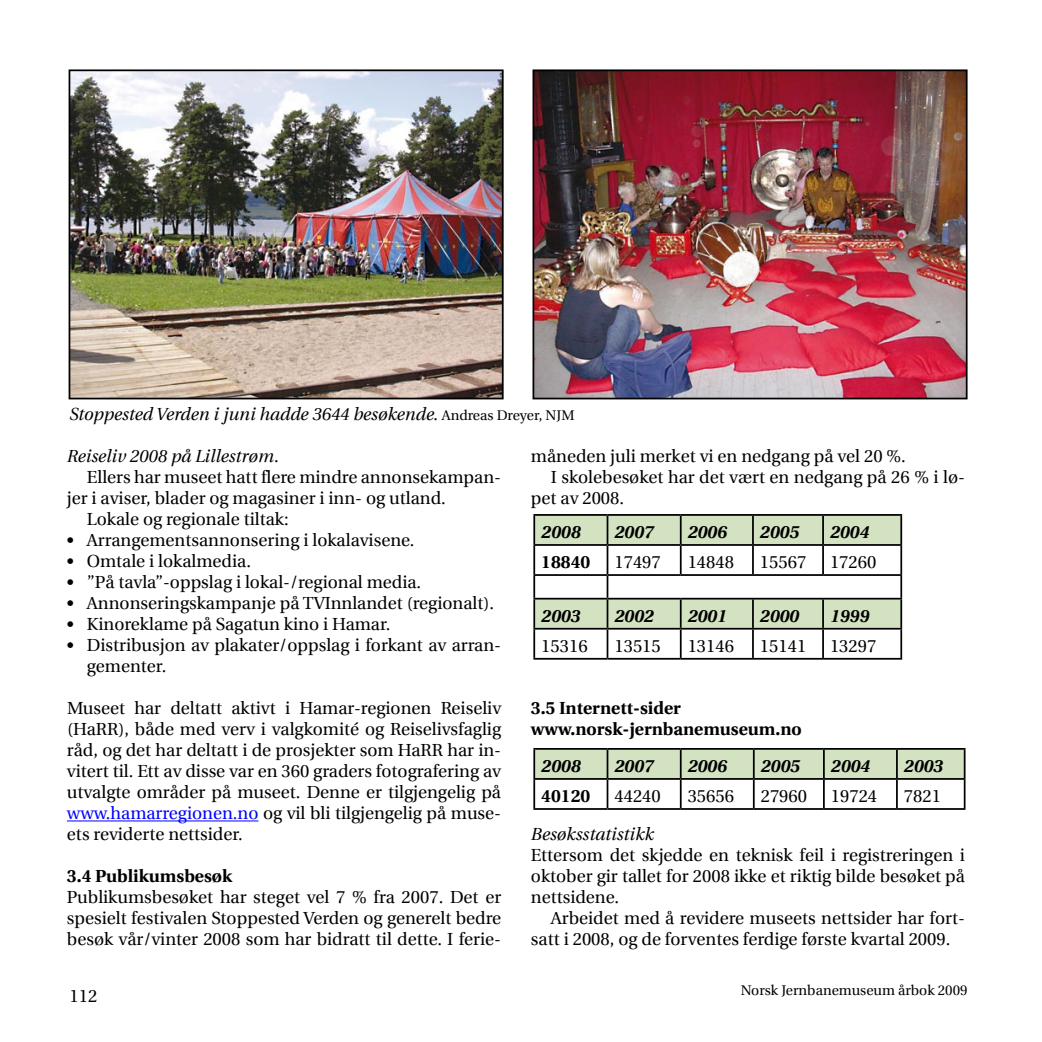
<style>
.page{position:relative;width:1042px;height:1042px;background:#fff}
.page>*{position:absolute;margin:0;border:0;box-sizing:border-box;transform-origin:0 0}
.t1{font:17.5px/21px "NSB Utopia";color:#000;text-align:justify}
.t2{font:italic 17.5px "NSB Utopia";color:#000}
.t3{font:700 17.5px/21px "NSB Utopia";color:#000}
.t4{font:italic 700 17.5px "NSB Utopia";color:#000}
.t5{font:14px "NSB Utopia";color:#000}
.s1{font-style:normal;font-size:14px}
.s2{font-style:normal}
.s3{color:#00f}
</style>
<div class="page">
<hr style="left:67px;top:820px;width:191px;height:1px;background:#00f">
<hr style="left:533px;top:514px;width:74px;height:2px;background:#000">
<hr style="left:533px;top:516px;width:2px;height:28px;background:#000">
<hr style="left:607px;top:514px;width:74px;height:2px;background:#000">
<hr style="left:681px;top:514px;width:72px;height:2px;background:#000">
<hr style="left:753px;top:514px;width:70px;height:2px;background:#000">
<hr style="left:823px;top:514px;width:79px;height:2px;background:#000">
<hr style="left:900px;top:516px;width:2px;height:28px;background:#000">
<hr style="left:533px;top:544px;width:74px;height:2px;background:#000">
<hr style="left:533px;top:546px;width:2px;height:28px;background:#000">
<hr style="left:823px;top:544px;width:79px;height:2px;background:#000">
<hr style="left:900px;top:546px;width:2px;height:28px;background:#000">
<hr style="left:533px;top:574px;width:74px;height:2px;background:#000">
<hr style="left:533px;top:576px;width:2px;height:22px;background:#000">
<hr style="left:823px;top:574px;width:79px;height:2px;background:#000">
<hr style="left:900px;top:576px;width:2px;height:22px;background:#000">
<hr style="left:533px;top:598px;width:74px;height:1px;background:#000">
<hr style="left:533px;top:599px;width:2px;height:29px;background:#000">
<hr style="left:823px;top:598px;width:79px;height:1px;background:#000">
<hr style="left:900px;top:599px;width:2px;height:29px;background:#000">
<hr style="left:533px;top:628px;width:74px;height:1px;background:#000">
<hr style="left:533px;top:629px;width:2px;height:29px;background:#000">
<svg style="left:534px;top:515px;width:367px;height:143px"></svg>
<hr style="left:753px;top:628px;width:70px;height:1px;background:#000">
<hr style="left:752px;top:629px;width:2px;height:29px;background:#000">
<hr style="left:823px;top:628px;width:79px;height:1px;background:#000">
<hr style="left:822px;top:629px;width:2px;height:29px;background:#000">
<hr style="left:900px;top:629px;width:2px;height:29px;background:#000">
<hr style="left:533px;top:658px;width:74px;height:1px;background:#000">
<hr style="left:607px;top:658px;width:74px;height:1px;background:#000">
<hr style="left:681px;top:658px;width:72px;height:1px;background:#000">
<hr style="left:753px;top:658px;width:70px;height:1px;background:#000">
<hr style="left:823px;top:658px;width:79px;height:1px;background:#000">
<hr style="left:533px;top:748px;width:74px;height:2px;background:#000">
<hr style="left:533px;top:750px;width:2px;height:28px;background:#000">
<hr style="left:607px;top:748px;width:74px;height:2px;background:#000">
<hr style="left:681px;top:748px;width:73px;height:2px;background:#000">
<hr style="left:754px;top:748px;width:70px;height:2px;background:#000">
<hr style="left:824px;top:748px;width:73px;height:2px;background:#000">
<hr style="left:897px;top:748px;width:68px;height:2px;background:#000">
<hr style="left:533px;top:778px;width:74px;height:2px;background:#000">
<hr style="left:533px;top:780px;width:2px;height:28px;background:#000">
<svg style="left:534px;top:749px;width:431px;height:59px"></svg>
<hr style="left:533px;top:808px;width:74px;height:2px;background:#000">
<hr style="left:607px;top:808px;width:74px;height:2px;background:#000">
<hr style="left:681px;top:808px;width:73px;height:2px;background:#000">
<hr style="left:754px;top:808px;width:70px;height:2px;background:#000">
<hr style="left:824px;top:808px;width:73px;height:2px;background:#000">
<hr style="left:897px;top:808px;width:68px;height:2px;background:#000">
<img style="left:535px;top:72px;width:429px;height:324px">
<div style="left:532px;top:69px;width:435px;height:330px;border:2px solid #000"></div>
<img style="left:72px;top:72px;width:429px;height:324px">
<div style="left:69px;top:69px;width:435px;height:330px;border:2px solid #000"></div>
<p class="t2" style="left:69px;top:404px;width:507px">Stoppested Verden i juni hadde 3644 besøkende. <span class="s1">Andreas Dreyer, NJM</span></p>
<p class="t2" style="left:67px;top:446px;width:213px">Reiseliv 2008 på Lillestrøm<span class="s2">.</span></p>
<p class="t1" style="left:87px;top:467px;width:416px">Ellers har museet hatt flere mindre annonsekampan-</p>
<p class="t1" style="left:67px;top:488px;width:380px">jer i aviser, blader og magasiner i inn- og utland.</p>
<p class="t1" style="left:87px;top:509px;width:203px">Lokale og regionale tiltak:</p>
<p class="t1" style="left:67px;top:530px;width:349px">• Arrangementsannonsering i lokalavisene.</p>
<p class="t1" style="left:67px;top:551px;width:185px">• Omtale i lokalmedia.</p>
<p class="t1" style="left:67px;top:572px;width:356px">• ”På tavla”-oppslag i lokal-/regional media.</p>
<p class="t1" style="left:67px;top:593px;width:429px">• Annonseringskampanje på TVInnlandet (regionalt).</p>
<p class="t1" style="left:67px;top:614px;width:325px">• Kinoreklame på Sagatun kino i Hamar.</p>
<p class="t1" style="left:87px;top:635px;width:416px;text-indent:-20px">• Distribusjon av plakater/oppslag i forkant av arran&shy;gementer.</p>
<p class="t1" style="left:67px;top:698px;width:436px">Museet har deltatt aktivt i Hamar-regionen Reiseliv (HaRR), både med verv i valgkomité og Reiselivsfaglig råd, og det har deltatt i de prosjekter som HaRR har in&shy;vitert til. Ett av disse var en 360 graders fotografering av utvalgte områder på museet. Denne er tilgjengelig på <span class="s3">www.hamarregionen.no</span> og vil bli tilgjengelig på muse&shy;ets reviderte nettsider.</p>
<p class="t3" style="left:67px;top:866px;width:167px">3.4 Publikumsbesøk</p>
<p class="t1" style="left:67px;top:887px;width:436px">Publikumsbesøket har steget vel 7 % fra 2007. Det er spesielt festivalen Stoppested Verden og generelt bedre besøk vår/vinter 2008 som har bidratt til dette. I ferie-</p>
<p class="t1" style="left:531px;top:446px;width:376px">måneden juli merket vi en nedgang på vel 20 %.</p>
<p class="t1" style="left:551px;top:467px;width:416px">I skolebesøket har det vært en nedgang på 26 % i lø-</p>
<p class="t1" style="left:531px;top:488px;width:95px">pet av 2008.</p>
<p class="t4" style="left:541px;top:522px;width:41px">2008</p>
<p class="t4" style="left:614px;top:522px;width:41px">2007</p>
<p class="t4" style="left:688px;top:522px;width:41px">2006</p>
<p class="t4" style="left:760px;top:522px;width:41px">2005</p>
<p class="t4" style="left:830px;top:522px;width:41px">2004</p>
<p class="t3" style="left:541px;top:552px;width:50px">18840</p>
<p class="t1" style="left:614px;top:552px;width:48px">17497</p>
<p class="t1" style="left:688px;top:552px;width:48px">14848</p>
<p class="t1" style="left:760px;top:552px;width:48px">15567</p>
<p class="t1" style="left:830px;top:552px;width:48px">17260</p>
<p class="t4" style="left:541px;top:606px;width:41px">2003</p>
<p class="t4" style="left:614px;top:606px;width:41px">2002</p>
<p class="t4" style="left:688px;top:606px;width:41px">2001</p>
<p class="t4" style="left:760px;top:606px;width:41px">2000</p>
<p class="t4" style="left:830px;top:606px;width:41px">1999</p>
<p class="t1" style="left:541px;top:635px;width:48px">15316</p>
<p class="t1" style="left:614px;top:635px;width:48px">13515</p>
<p class="t1" style="left:687px;top:635px;width:48px">13146</p>
<p class="t1" style="left:760px;top:635px;width:48px">15141</p>
<p class="t1" style="left:830px;top:635px;width:48px">13297</p>
<p class="t3" style="left:531px;top:698px;width:272px">3.5 Internett-sider www.norsk-jernbanemuseum.no</p>
<p class="t4" style="left:541px;top:756px;width:41px">2008</p>
<p class="t4" style="left:614px;top:756px;width:41px">2007</p>
<p class="t4" style="left:688px;top:756px;width:41px">2006</p>
<p class="t4" style="left:761px;top:756px;width:41px">2005</p>
<p class="t4" style="left:831px;top:756px;width:41px">2004</p>
<p class="t4" style="left:904px;top:756px;width:41px">2003</p>
<p class="t3" style="left:541px;top:785px;width:50px">40120</p>
<p class="t1" style="left:614px;top:785px;width:48px">44240</p>
<p class="t1" style="left:688px;top:785px;width:48px">35656</p>
<p class="t1" style="left:761px;top:785px;width:48px">27960</p>
<p class="t1" style="left:831px;top:785px;width:48px">19724</p>
<p class="t1" style="left:904px;top:785px;width:39px">7821</p>
<p class="t2" style="left:531px;top:824px;width:125px">Besøksstatistikk</p>
<p class="t1" style="left:531px;top:845px;width:436px">Ettersom det skjedde en teknisk feil i registreringen i oktober gir tallet for 2008 ikke et riktig bilde besøket på nettsidene.</p>
<p class="t1" style="left:531px;top:908px;width:436px;text-indent:20px">Arbeidet med å revidere museets nettsider har fort&shy;satt i 2008, og de forventes ferdige første kvartal 2009.</p>
<p class="t1" style="left:69px;top:985px;width:29px">112</p>
<p class="t5" style="left:741px;top:982px;width:228px">Norsk Jernbanemuseum årbok 2009</p>
</div>
